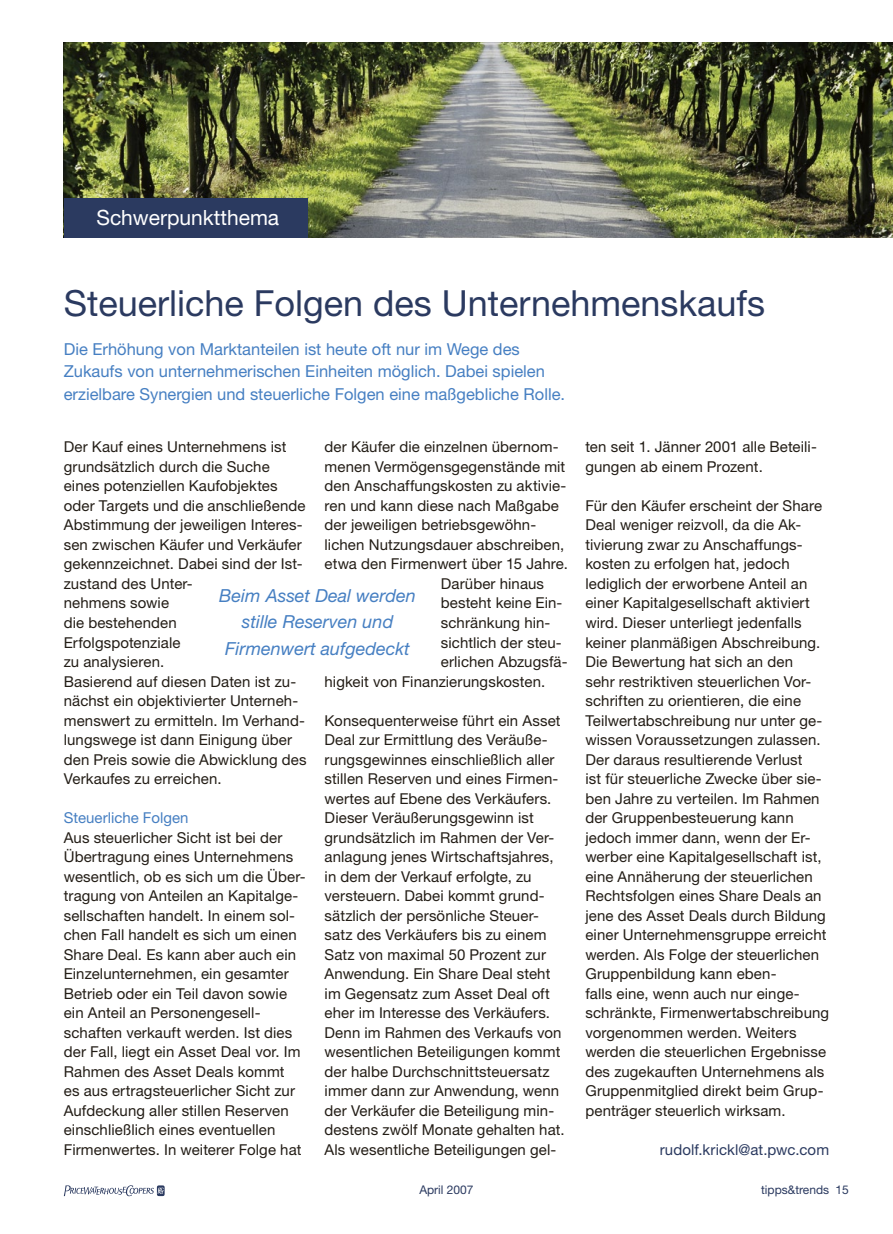
<style>
.page{position:relative;width:893px;height:1234px;background:#fff}
.page>*{position:absolute;margin:0;border:0;box-sizing:border-box;transform-origin:0 0}
.t1{font:36px "Helvetica Neue LT Std";color:#2b3a60}
.t2{font:21px "Helvetica Neue LT Std";color:#fff}
.t3{font:italic 18px/26.4px "Helvetica Neue LT Std";color:#467fc2;text-align:center}
.t4{font:16.5px/22.5px "Helvetica Neue LT Std";color:#467fc2}
.t5{font:15px/19.5px "Helvetica Neue LT Std";letter-spacing:.005em;color:#231d16}
.t6{font:15px "Helvetica Neue LT Std";letter-spacing:.005em;color:#2b3a60}
.t7{font:15px "Helvetica Neue LT Std";color:#467fc2}
.t8{font:12px "Helvetica Neue LT Std";color:#2b3a60}
</style>
<div class="page">
<svg style="left:64px;top:1185px;width:101px;height:10px"></svg>
<img style="left:64px;top:43px;width:829px;height:195px">
<div style="left:64px;top:199px;width:244px;height:39px;background:#2b3a60"></div>
<h2 class="t2" style="left:96px;top:205px;width:184px">Schwerpunktthema</h2>
<h1 class="t1" style="left:64px;top:281px;width:703px">Steuerliche Folgen des Unternehmenskaufs</h1>
<p class="t4" style="left:64px;top:337px;width:503px">Die Erhöhung von Marktanteilen ist heute oft nur im Wege des<br>Zukaufs von unternehmerischen Einheiten möglich. Dabei spielen erzielbare Synergien und steuerliche Folgen eine maßgebliche Rolle.</p>
<p class="t5" style="left:64px;top:437px;width:244px">Der Kauf eines Unternehmens ist grundsätzlich durch die Suche eines potenziellen Kaufobjektes oder Targets und die anschließende<br>Abstimmung der jeweiligen Interes&shy;sen zwischen Käufer und Verkäufer gekennzeichnet. Dabei sind der Ist&shy;zustand des Unter-<br>nehmens sowie<br>die bestehenden<br>Erfolgspotenziale<br>zu analysieren.<br>Basierend auf diesen Daten ist zu&shy;nächst ein objektivierter Unterneh&shy;menswert zu ermitteln. Im Verhand&shy;lungswege ist dann Einigung über den Preis sowie die Abwicklung des<br>Verkaufes zu erreichen.</p>
<p class="t7" style="left:64px;top:808px;width:126px">Steuerliche Folgen</p>
<p class="t5" style="left:64px;top:827px;width:243px">Aus steuerlicher Sicht ist bei der Übertragung eines Unternehmens wesentlich, ob es sich um die Über&shy;tragung von Anteilen an Kapitalge&shy;sellschaften handelt. In einem sol&shy;chen Fall handelt es sich um einen Share Deal. Es kann aber auch ein Einzelunternehmen, ein gesamter Betrieb oder ein Teil davon sowie ein Anteil an Personengesell&shy;schaften verkauft werden. Ist dies der Fall, liegt ein Asset Deal vor. Im Rahmen des Asset Deals kommt<br>es aus ertragsteuerlicher Sicht zur Aufdeckung aller stillen Reserven einschließlich eines eventuellen Firmenwertes. In weiterer Folge hat</p>
<p class="t5" style="left:325px;top:437px;width:236px">der Käufer die einzelnen übernom-</p>
<p class="t5" style="left:325px;top:456px;width:242px">menen Vermögensgegenstände mit</p>
<p class="t5" style="left:325px;top:476px;width:243px">den Anschaffungskosten zu aktivie-</p>
<p class="t5" style="left:325px;top:495px;width:236px">ren und kann diese nach Maßgabe</p>
<p class="t5" style="left:325px;top:515px;width:213px">der jeweiligen betriebsgewöhn-</p>
<p class="t5" style="left:325px;top:534px;width:241px">lichen Nutzungsdauer abschreiben,</p>
<p class="t5" style="left:325px;top:554px;width:245px">etwa den Firmenwert über 15 Jahre.</p>
<p class="t5" style="left:441px;top:573px;width:105px">Darüber hinaus</p>
<p class="t5" style="left:441px;top:593px;width:123px">besteht keine Ein-</p>
<p class="t5" style="left:441px;top:612px;width:111px">schränkung hin-</p>
<p class="t5" style="left:441px;top:632px;width:122px">sichtlich der steu-</p>
<p class="t5" style="left:441px;top:651px;width:128px">erlichen Abzugsfä-</p>
<p class="t5" style="left:325px;top:671px;width:222px">higkeit von Finanzierungskosten.</p>
<p class="t5" style="left:325px;top:710px;width:242px">Konsequenterweise führt ein Asset Deal zur Ermittlung des Veräuße&shy;rungsgewinnes einschließlich aller stillen Reserven und eines Firmen&shy;wertes auf Ebene des Verkäufers.<br>Dieser Veräußerungsgewinn ist grundsätzlich im Rahmen der Ver&shy;anlagung jenes Wirtschaftsjahres, in dem der Verkauf erfolgte, zu versteuern. Dabei kommt grund&shy;sätzlich der persönliche Steuer&shy;satz des Verkäufers bis zu einem Satz von maximal 50 Prozent zur Anwendung. Ein Share Deal steht im Gegensatz zum Asset Deal oft eher im Interesse des Verkäufers.<br>Denn im Rahmen des Verkaufs von wesentlichen Beteiligungen kommt der halbe Durchschnittsteuersatz immer dann zur Anwendung, wenn der Verkäufer die Beteiligung min&shy;destens zwölf Monate gehalten hat.<br>Als wesentliche Beteiligungen gel-</p>
<p class="t3" style="left:219px;top:581px;width:198px">Beim Asset Deal werden stille Reserven und<br>Firmenwert aufgedeckt</p>
<p class="t5" style="left:585px;top:437px;width:233px">ten seit 1. Jänner 2001 alle Beteili&shy;gungen ab einem Prozent.</p>
<p class="t5" style="left:585px;top:495px;width:245px">Für den Käufer erscheint der Share Deal weniger reizvoll, da die Ak&shy;tivierung zwar zu Anschaffungs&shy;kosten zu erfolgen hat, jedoch lediglich der erworbene Anteil an einer Kapitalgesellschaft aktiviert wird. Dieser unterliegt jedenfalls keiner planmäßigen Abschreibung.<br>Die Bewertung hat sich an den<br>sehr restriktiven steuerlichen Vor&shy;schriften zu orientieren, die eine Teilwertabschreibung nur unter ge&shy;wissen Voraussetzungen zulassen.<br>Der daraus resultierende Verlust<br>ist für steuerliche Zwecke über sie&shy;ben Jahre zu verteilen. Im Rahmen der Gruppenbesteuerung kann jedoch immer dann, wenn der Er&shy;werber eine Kapitalgesellschaft ist, eine Annäherung der steuerlichen Rechtsfolgen eines Share Deals an jene des Asset Deals durch Bildung einer Unternehmensgruppe erreicht werden. Als Folge der steuerlichen Gruppenbildung kann eben-<br>falls eine, wenn auch nur einge&shy;schränkte, Firmenwertabschreibung vorgenommen werden. Weiters werden die steuerlichen Ergebnisse des zugekauften Unternehmens als Gruppenmitglied direkt beim Grup&shy;penträger steuerlich wirksam.</p>
<p class="t6" style="left:660px;top:1140px;width:171px">rudolf.krickl@at.pwc.com</p>
<p class="t8" style="left:419px;top:1182px;width:56px">April 2007</p>
<p class="t8" style="left:761px;top:1182px;width:89px">tipps&amp;trends 15</p>
</div>
